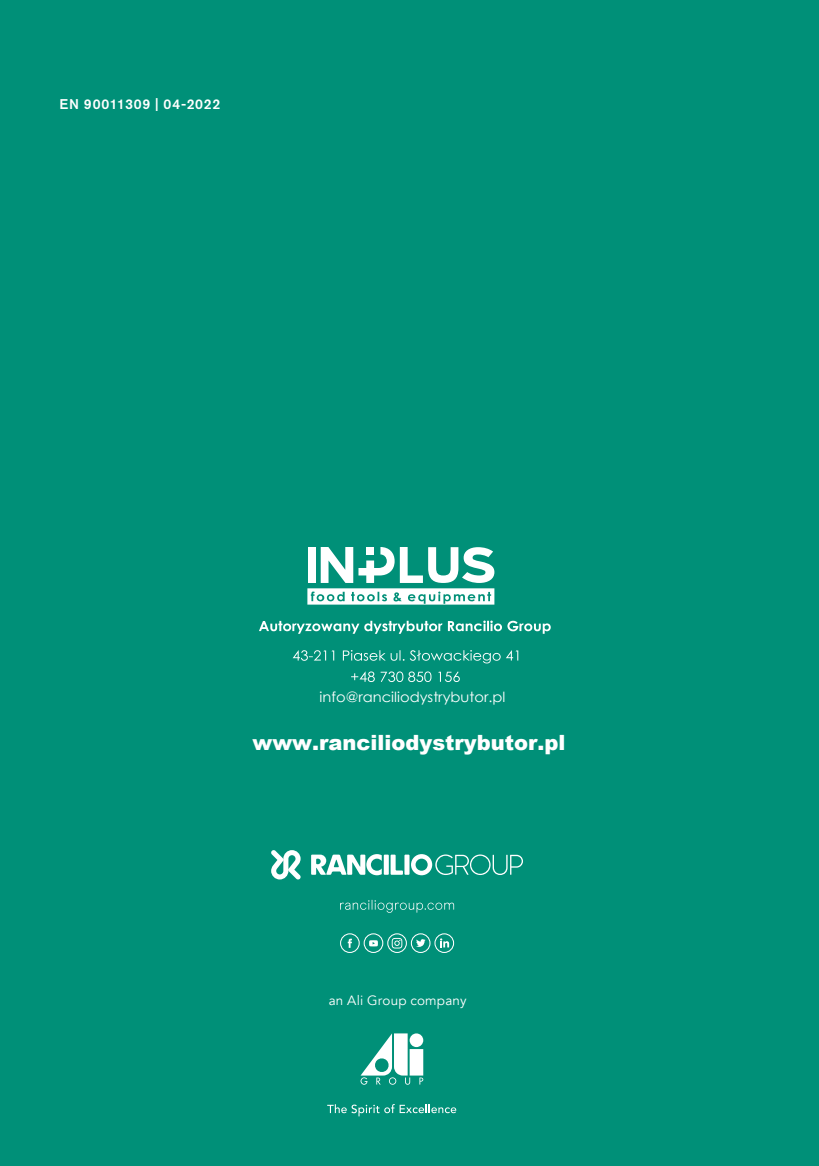
<style>
.page{position:relative;width:819px;height:1166px;background:#009078}
.page>*{position:absolute;margin:0;border:0;box-sizing:border-box;transform-origin:0 0}
.t1{font:900 21px "Arial";color:#fff}
.t2{font:14px "Century Gothic";color:#fff;scale:1.04 1}
.Body_Copy{font:500 14px "Akzidenz Grotesk BQ";letter-spacing:.055em;color:#fff}
.t3{font:13.47px "Avenir";letter-spacing:.015em;color:#fff}
</style>
<div class="page">
<div style="left:409px;top:1033px;width:14px;height:14px;background:#fff;border-radius:50%"></div>
<div style="left:409px;top:1049px;width:14px;height:26px;background:#fff"></div>
<svg style="left:360px;top:1033px;width:50px;height:51px"></svg>
<svg style="left:419px;top:1077px;width:4px;height:7px"></svg>
<svg style="left:327px;top:1104px;width:129px;height:12px"></svg>
<svg style="left:271px;top:850px;width:30px;height:30px"></svg>
<div style="left:384px;top:854px;width:5px;height:21px;background:#fff"></div>
<div style="left:404px;top:854px;width:5px;height:21px;background:#fff"></div>
<svg style="left:390px;top:854px;width:13px;height:21px"></svg>
<svg style="left:411px;top:854px;width:112px;height:21px"></svg>
<svg style="left:311px;top:854px;width:71px;height:21px"></svg>
<svg style="left:340px;top:900px;width:114px;height:13px"></svg>
<div style="left:434px;top:933px;width:20px;height:20px;border:1px solid #fff;border-radius:9px"></div>
<svg style="left:440px;top:938px;width:9px;height:9px"></svg>
<div style="left:411px;top:933px;width:19px;height:20px;border:1px solid #fff;border-radius:9px"></div>
<svg style="left:416px;top:939px;width:9px;height:8px"></svg>
<div style="left:340px;top:933px;width:20px;height:20px;border:1px solid #fff;border-radius:9px"></div>
<svg style="left:348px;top:939px;width:4px;height:9px"></svg>
<div style="left:387px;top:933px;width:20px;height:20px;border:1px solid #fff;border-radius:50%"></div>
<svg style="left:392px;top:938px;width:10px;height:10px"></svg>
<div style="left:363px;top:933px;width:20px;height:20px;border:1px solid #fff;border-radius:9px"></div>
<svg style="left:369px;top:940px;width:9px;height:6px"></svg>
<svg style="left:307px;top:547px;width:187px;height:57px"></svg>
<div style="left:366px;top:547px;width:8px;height:7px;background:#fff"></div>
<svg style="left:259px;top:620px;width:291px;height:14px"></svg>
<svg style="left:292px;top:650px;width:226px;height:13px"></svg>
<svg style="left:351px;top:671px;width:109px;height:11px"></svg>
<p class="Body_Copy" style="left:60px;top:96px;width:162px">EN 90011309 | 04-2022</p>
<p class="t2" style="left:319px;top:687px;width:180px">info@ranciliodystrybutor.pl</p>
<h1 class="t1" style="left:252px;top:727px;width:314px">www.ranciliodystrybutor.pl</h1>
<p class="t3" style="left:329px;top:992px;width:139px">an Ali Group company</p>
</div>
